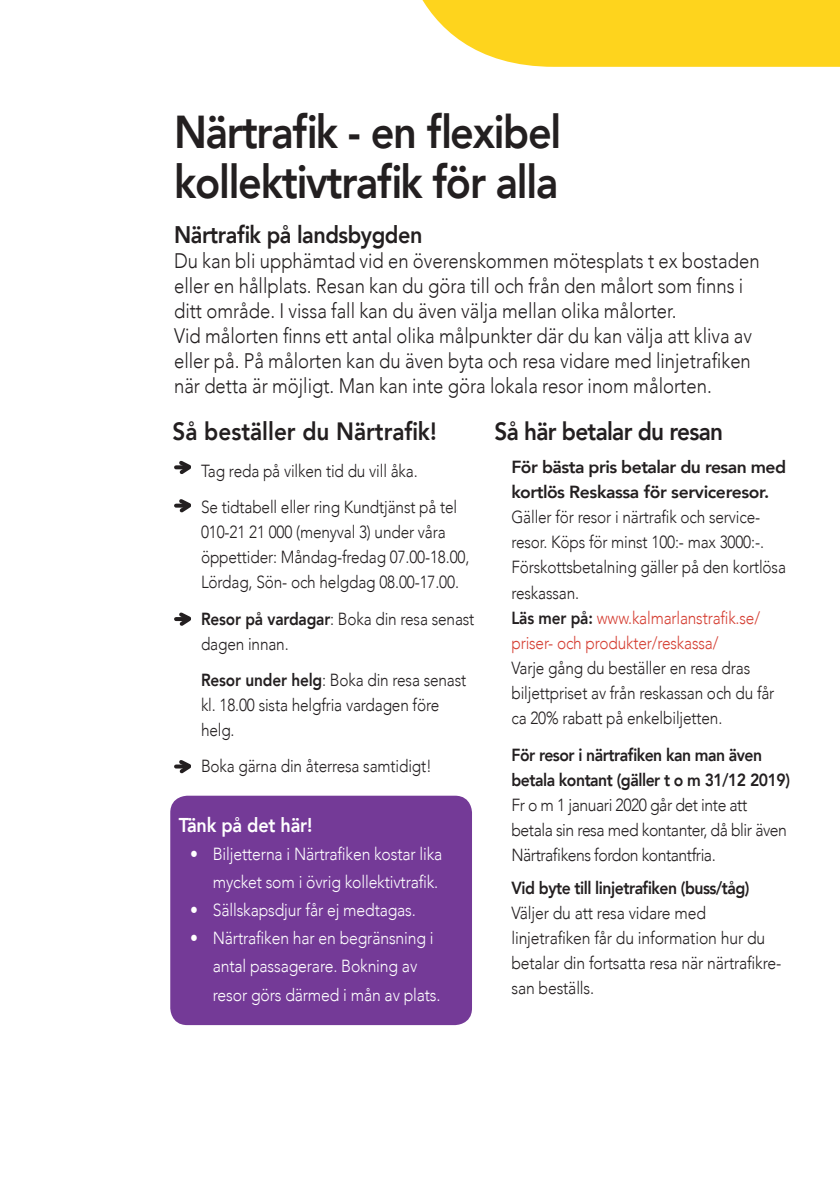
<style>
.page{position:relative;width:840px;height:1191px;background:#fff}
.page>*{position:absolute;margin:0;border:0;box-sizing:border-box;transform-origin:0 0}
.t1{font:800 46px/50px "Avenir";letter-spacing:-.03em;color:#231f20;scale:.9 1}
.t2{font:800 25px "Avenir";color:#231f20;scale:.9 1}
.t3{font:800 25px "Avenir";letter-spacing:-.03em;color:#231f20;scale:.9 1}
.t4{font:800 24px "Avenir";letter-spacing:-.02em;color:#231f20;scale:.9 1}
.t5{font:300 21px/25px "Avenir";color:#231f20;scale:.88 1}
.t6{font:800 20px "Avenir";letter-spacing:-.01em;color:#fff;scale:.9 1}
.t7{font:300 17.6px/25px "Avenir";letter-spacing:-.01em;color:#231f20;scale:.88 1}
.t8{font:300 17.6px/28px "Avenir";letter-spacing:-.01em;color:#fff;text-align:right;scale:.9 1}
.t9{font:300 17.6px/25px "Avenir";letter-spacing:-.03em;color:#231f20;scale:.9 1}
.t10{font:300 17.6px/25px "Avenir";letter-spacing:-.01em;color:#231f20;scale:.9 1}
.t11{font:800 17.6px/25px "Avenir";letter-spacing:-.03em;color:#231f20;scale:.9 1}
.s1{font-weight:800}
.s2{color:#d53f33}
.s3{font-weight:300}
</style>
<div class="page">
<svg style="left:422px;top:0;width:417px;height:67px"></svg>
<svg style="left:176px;top:460px;width:15px;height:14px"></svg>
<svg style="left:176px;top:499px;width:15px;height:14px"></svg>
<svg style="left:176px;top:612px;width:15px;height:14px"></svg>
<svg style="left:176px;top:760px;width:15px;height:14px"></svg>
<div style="left:170px;top:795px;width:301px;height:230px;background:#743a97;border-radius:17px"></div>
<p class="t1" style="left:174px;top:104px;width:431px">Närtrafik - en flexibel kollektivtrafik för alla</p>
<p class="t4" style="left:174px;top:213px;width:277px">Närtrafik på landsbygden</p>
<p class="t5" style="left:174px;top:248px;width:666px">Du kan bli upphämtad vid en överenskommen mötesplats t ex bostaden eller en hållplats. Resan kan du göra till och från den målort som finns i ditt område. I vissa fall kan du även välja mellan olika målorter.</p>
<p class="t5" style="left:174px;top:323px;width:658px;text-align:justify">Vid målorten finns ett antal olika målpunkter där du kan välja att kliva av eller på. På målorten kan du även byta och resa vidare med linjetrafiken när detta är möjligt. Man kan inte göra lokala resor inom målorten.</p>
<p class="t3" style="left:494px;top:409px;width:255px">Så här betalar du resan</p>
<p class="t7" style="left:511px;top:455px;width:313px"><span class="s1">För bästa pris betalar du resan med kortlös Reskassa för serviceresor.<br></span>Gäller för resor i närtrafik och service&shy;resor. Köps för minst 100:- max 3000:-.<br>Förskottsbetalning gäller på den kortlösa reskassan.<br><span class="s1">Läs mer på:</span> <span class="s2">www.kalmarlanstrafik.se/ priser- och produkter/reskassa/<br></span>Varje gång du beställer en resa dras biljettpriset av från reskassan och du får ca 20% rabatt på enkelbiljetten.</p>
<p class="t9" style="left:511px;top:742px;width:311px"><span class="s1">För resor i närtrafiken kan man även betala kontant (gäller t o m 31/12 2019)<br></span>Fr o m 1 januari 2020 går det inte att betala sin resa med kontanter, då blir även Närtrafikens fordon kontantfria.</p>
<p class="t11" style="left:511px;top:874px;width:266px">Vid byte till linjetrafiken (buss/tåg)<br><span class="s3">Väljer du att resa vidare med</span></p>
<p class="t10" style="left:511px;top:925px;width:301px">linjetrafiken får du information hur du betalar din fortsatta resa när närtrafikre&shy;san beställs.</p>
<p class="t2" style="left:172px;top:409px;width:295px">Så beställer du Närtrafik!</p>
<p class="t7" style="left:201px;top:458px;width:247px">Tag reda på vilken tid du vill åka.</p>
<p class="t7" style="left:201px;top:494px;width:306px">Se tidtabell eller ring Kundtjänst på tel 010-21 21 000 (menyval 3) under våra öppettider: Måndag-fredag 07.00-18.00, Lördag, Sön- och helgdag 08.00-17.00.</p>
<p class="t7" style="left:201px;top:606px;width:312px"><span class="s1">Resor på vardagar</span>: Boka din resa senast dagen innan.</p>
<p class="t7" style="left:201px;top:667px;width:303px"><span class="s1">Resor under helg</span>: Boka din resa senast kl. 18.00 sista helgfria vardagen före helg.</p>
<p class="t7" style="left:201px;top:753px;width:264px">Boka gärna din återresa samtidigt!</p>
<p class="t6" style="left:179px;top:807px;width:150px">Tänk på det här!</p>
<p class="t8" style="left:190px;top:840px;width:282px">• Biljetterna i Närtrafiken kostar lika mycket som i övrig kollektivtrafik.</p>
<p class="t8" style="left:190px;top:896px;width:252px">• Sällskapsdjur får ej medtagas.</p>
<p class="t8" style="left:213px;top:924px;width:254px;text-align:left;text-indent:-23px">• Närtrafiken har en begränsning i antal passagerare. Bokning av resor görs därmed i mån av plats.</p>
</div>
